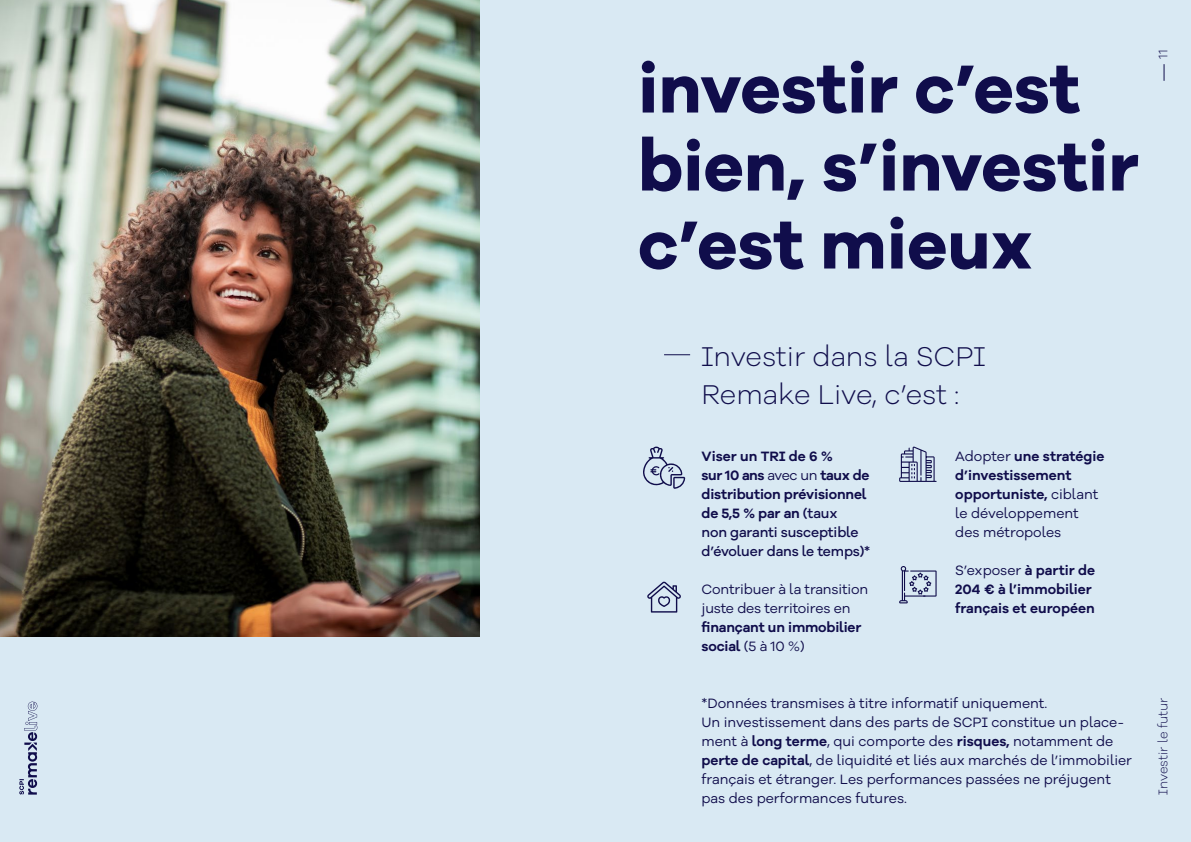
<style>
.page{position:relative;width:1191px;height:842px;background:#d9e9f3}
.page>*{position:absolute;margin:0;border:0;box-sizing:border-box;transform-origin:0 0}
.t1{font:700 70px/78px "Galano Grotesque Alt";color:#100d4b}
.t2{font:300 28px/38px "Galano Grotesque Alt";color:#100d4b}
.t3{font:14px/19px "Galano Grotesque Alt";color:#100d4b}
.t4{font:600 14px/19px "Galano Grotesque Alt";letter-spacing:-.01em;color:#100d4b}
.t5{font:300 13px "Galano Grotesque Alt";color:#100d4b}
.s1{font-weight:400}
.s2{font-weight:500}
.s3{font-weight:600}
</style>
<div class="page">
<img style="left:0;top:0;width:480px;height:637px">
<svg style="left:19px;top:702px;width:18px;height:93px"></svg>
<svg style="left:643px;top:446px;width:42px;height:43px"></svg>
<svg style="left:899px;top:566px;width:37px;height:37px"></svg>
<svg style="left:899px;top:446px;width:37px;height:36px"></svg>
<svg style="left:647px;top:581px;width:34px;height:32px"></svg>
<svg style="left:664px;top:354px;width:26px;height:1px"></svg>
<svg style="left:1163px;top:64px;width:1px;height:17px"></svg>
<h1 class="t1" style="left:638px;top:48px;width:502px">investir c’est bien, s’investir c’est mieux</h1>
<p class="t5" style="left:1154px;top:59px;width:11px;rotate:-90deg">11</p>
<h2 class="t2" style="left:701px;top:336px;width:285px">Investir dans la SCPI<br>Remake Live, c’est :</h2>
<p class="t4" style="left:701px;top:446px;width:170px">Viser un TRI de 6 %<br>sur 10 ans <span class="s1">avec un</span> taux de distribution prévisionnel de 5,5 % par an <span class="s2">(taux<br>non garanti susceptible d’évoluer dans le temps)*</span></p>
<p class="t3" style="left:701px;top:579px;width:168px">Contribuer à la transition juste des territoires en</p>
<p class="t4" style="left:701px;top:617px;width:161px">finançant un immobilier social <span class="s1">(5 à 10 %)</span></p>
<p class="t3" style="left:955px;top:446px;width:151px">Adopter <span class="s3">une stratégie d’investissement opportuniste,</span> ciblant le développement des métropoles</p>
<p class="t4" style="left:955px;top:560px;width:141px"><span class="s1">S’exposer</span> à partir de<br>204 € à l’immobilier français et européen</p>
<p class="t3" style="left:701px;top:693px;width:432px">*Données transmises à titre informatif uniquement.<br>Un investissement dans des parts de SCPI constitue un place&shy;ment à <span class="s3">long terme</span>, qui comporte des <span class="s3">risques,</span> notamment de <span class="s3">perte de capital</span>, de liquidité et liés aux marchés de l’immobilier français et étranger. Les performances passées ne préjugent pas des performances futures.</p>
<p class="t5" style="left:1154px;top:795px;width:98px;rotate:-90deg">Investir le futur</p>
</div>
